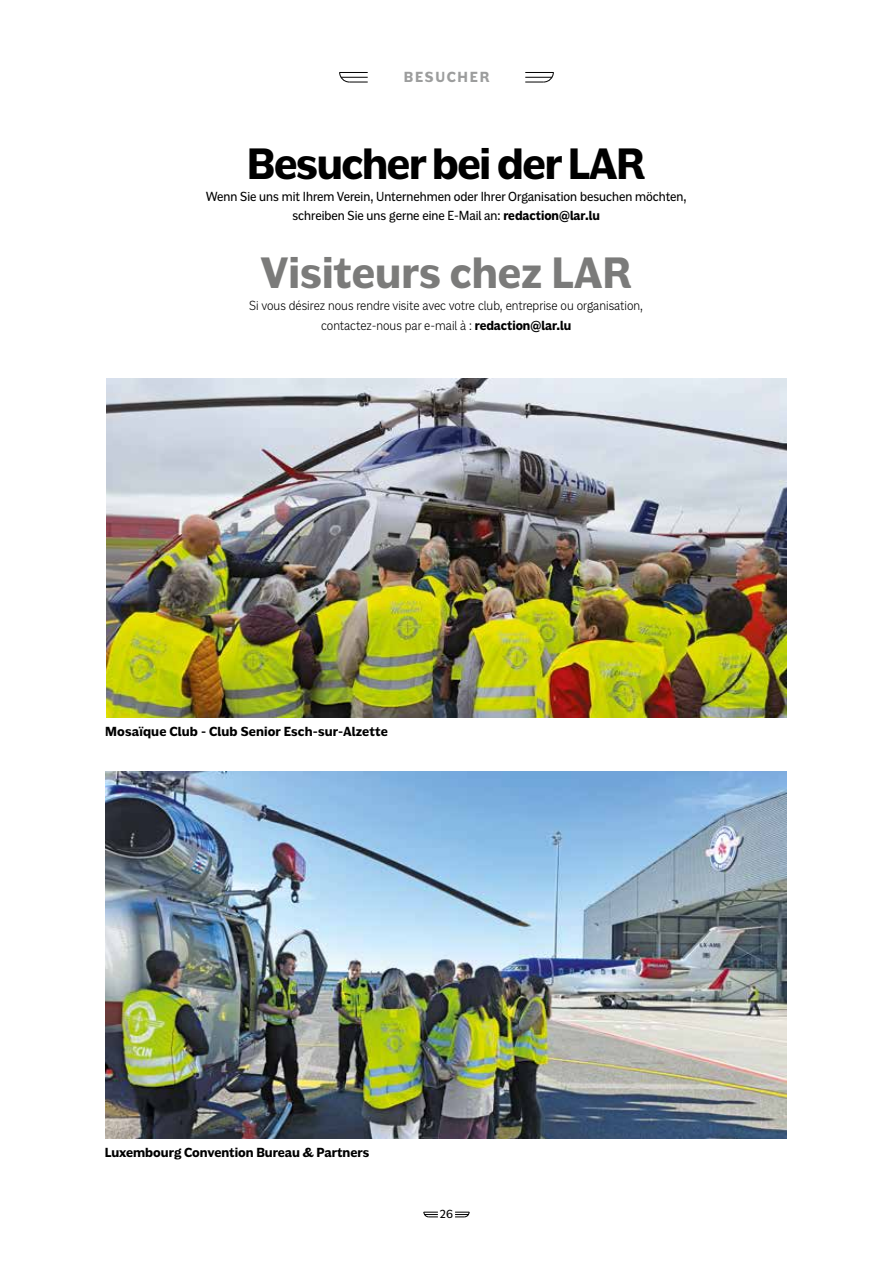
<style>
.page{position:relative;width:893px;height:1263px;background:#fff}
.page>*{position:absolute;margin:0;border:0;box-sizing:border-box;transform-origin:0 0}
.t1{font:700 45px "Americane";letter-spacing:-.03em;color:#000}
.t2{font:700 45px "Americane";color:#7b7b7a}
.t3{font:700 15px "Americane";letter-spacing:.115em;color:#9c9d9d}
.t4{font:13.5px/19.2px "Americane";color:#000;text-align:center;scale:.95 1}
.t5{font:300 13.5px/19.2px "Americane";color:#000;text-align:center;scale:.95 1}
.t6{font:700 13.5px "Americane";color:#000}
.t7{font:12px "Americane";color:#000}
.s1{font-weight:700}
</style>
<div class="page">
<svg style="left:339px;top:72px;width:29px;height:11px"></svg>
<svg style="left:525px;top:72px;width:29px;height:11px"></svg>
<img style="left:106px;top:772px;width:680px;height:367px">
<img style="left:106px;top:378px;width:681px;height:340px">
<svg style="left:423px;top:1212px;width:15px;height:5px"></svg>
<svg style="left:455px;top:1212px;width:14px;height:5px"></svg>
<p class="t3" style="left:404px;top:68px;width:87px">BESUCHER</p>
<h1 class="t1" style="left:247px;top:137px;width:400px">Besucher bei der LAR</h1>
<p class="t4" style="left:206px;top:187px;width:508px">Wenn Sie uns mit Ihrem Verein, Unternehmen oder Ihrer Organisation besuchen möchten, schreiben Sie uns gerne eine E-Mail an: <span class="s1">redaction@lar.lu</span></p>
<h1 class="t2" style="left:261px;top:246px;width:373px">Visiteurs chez LAR</h1>
<p class="t5" style="left:249px;top:296px;width:416px">Si vous désirez nous rendre visite avec votre club, entreprise ou organisation, contactez-nous par e-mail à : <span class="s1">redaction@lar.lu</span></p>
<p class="t6" style="left:105px;top:723px;width:284px">Mosaïque Club - Club Senior Esch-sur-Alzette</p>
<p class="t6" style="left:105px;top:1144px;width:266px">Luxembourg Convention Bureau &amp; Partners</p>
<p class="t7" style="left:440px;top:1207px;width:15px">26</p>
</div>
